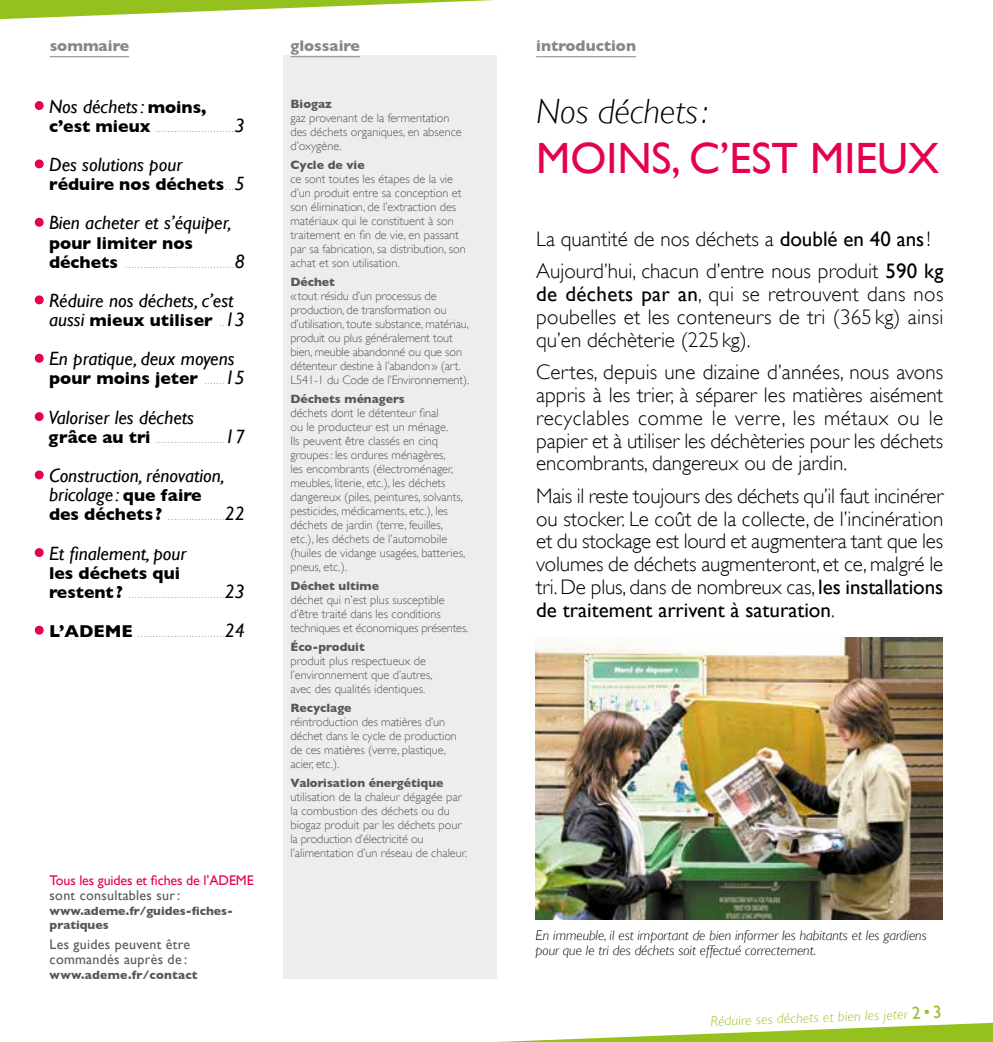
<style>
.page{position:relative;width:993px;height:1042px;background:#fff}
.page>*{position:absolute;margin:0;border:0;box-sizing:border-box;transform-origin:0 0}
.t1{font:43.75px "Gill Sans";color:#e50051}
.t2{font:italic 300 35px "Gill Sans";color:#000}
.t3{font:300 21px/22.8px "Gill Sans";color:#000;text-align:justify}
.t4{font:italic 19.25px/39px "Gill Sans";color:#000}
.t5{font:700 17.5px/19.2px "Gill Sans";color:#000}
.t6{font:700 15.75px "Gill Sans";color:#878787}
.t7{font:italic 300 14px/15.8px "Gill Sans";color:#000}
.t8{font:14px/14.9px "Gill Sans";letter-spacing:.02em;color:#575756}
.t9{font:italic 300 14px "Gill Sans";color:#95c11f}
.t10{font:14px "Gill Sans";letter-spacing:-.01em;color:#e50051}
.t11{font:300 12.25px/14px "Gill Sans";color:#575756}
.t12{font:700 12.25px/14.9px "Gill Sans";color:#575756}
.t13{font:700 12.25px "Gill Sans";letter-spacing:.02em;color:#575756}
.t14{font:700 5.25px "Gill Sans";color:#9d9d9c}
.s1{font-weight:700;font-style:normal;font-size:17.5px}
.s2{font-weight:400;font-style:italic;font-size:19.25px}
.s3{font-weight:400}
.s4{font-weight:400;font-style:normal;font-size:17.5px}
.s5{font-style:normal;font-size:17.5px}
</style>
<div class="page">
<svg style="left:0;top:0;width:495px;height:20px"></svg>
<svg style="left:498px;top:1022px;width:494px;height:20px"></svg>
<hr style="left:536px;top:56px;width:100px;height:1px;background:#878787">
<hr style="left:50px;top:56px;width:79px;height:1px;background:#878787">
<div style="left:283px;top:56px;width:213px;height:923px;background:#ededed"></div>
<hr style="left:290px;top:56px;width:70px;height:1px;background:#878787">
<div style="left:35px;top:101px;width:9px;height:9px;background:#e50051;border-radius:50%"></div>
<div style="left:35px;top:159px;width:9px;height:9px;background:#e50051;border-radius:50%"></div>
<div style="left:35px;top:218px;width:9px;height:9px;background:#e50051;border-radius:50%"></div>
<div style="left:35px;top:295px;width:9px;height:9px;background:#e50051;border-radius:50%"></div>
<div style="left:35px;top:354px;width:9px;height:9px;background:#e50051;border-radius:50%"></div>
<div style="left:35px;top:412px;width:9px;height:9px;background:#e50051;border-radius:50%"></div>
<div style="left:35px;top:470px;width:9px;height:9px;background:#e50051;border-radius:50%"></div>
<div style="left:35px;top:548px;width:9px;height:9px;background:#e50051;border-radius:50%"></div>
<div style="left:35px;top:626px;width:9px;height:8px;background:#e50051;border-radius:50%"></div>
<img style="left:535px;top:637px;width:407px;height:282px">
<p class="t6" style="left:50px;top:36px;width:81px">sommaire</p>
<p class="t6" style="left:290px;top:36px;width:71px">glossaire</p>
<p class="t6" style="left:536px;top:36px;width:101px">introduction</p>
<h3 class="t4" style="left:49px;top:86px;width:159px">Nos déchets: <span class="s1">moins,</span></h3>
<h3 class="t5" style="left:49px;top:116px;width:103px">c’est mieux</h3>
<p class="t14" style="left:156px;top:127px;width:76px">. . . . . . . . . . . . . . . . . . . . . . . . .</p>
<h3 class="t4" style="left:235px;top:106px;width:12px">3</h3>
<h3 class="t4" style="left:49px;top:145px;width:135px">Des solutions pour</h3>
<h3 class="t5" style="left:49px;top:174px;width:176px">réduire nos déchets</h3>
<p class="t14" style="left:226px;top:185px;width:6px">. .</p>
<h3 class="t4" style="left:235px;top:164px;width:12px">5</h3>
<h3 class="t4" style="left:49px;top:203px;width:184px">Bien acheter et s’équiper,</h3>
<h3 class="t5" style="left:49px;top:233px;width:145px">pour limiter nos déchets</h3>
<p class="t14" style="left:126px;top:263px;width:106px">. . . . . . . . . . . . . . . . . . . . . . . . . . . . . . . . . . .</p>
<h3 class="t4" style="left:235px;top:242px;width:12px">8</h3>
<h3 class="t4" style="left:49px;top:281px;width:186px">Réduire nos déchets, c’est</h3>
<h3 class="t5" style="left:49px;top:310px;width:165px"><span class="s2">aussi</span> mieux utiliser</h3>
<p class="t14" style="left:220px;top:321px;width:3px">.</p>
<h3 class="t4" style="left:49px;top:300px;width:197px;text-indent:176px">13<br>En pratique, deux moyens</h3>
<h3 class="t5" style="left:49px;top:369px;width:151px">pour moins jeter</h3>
<p class="t14" style="left:205px;top:380px;width:18px">. . . . . .</p>
<h3 class="t4" style="left:225px;top:358px;width:22px">15</h3>
<h3 class="t4" style="left:49px;top:397px;width:147px">Valoriser les déchets</h3>
<h3 class="t5" style="left:49px;top:427px;width:103px">grâce au tri</h3>
<p class="t14" style="left:156px;top:438px;width:67px">. . . . . . . . . . . . . . . . . . . . . .</p>
<h3 class="t4" style="left:225px;top:417px;width:22px">17</h3>
<h3 class="t4" style="left:49px;top:466px;width:177px;line-height:19.2px">Construction, rénovation, bricolage : <span class="s1">que faire</span></h3>
<h3 class="t5" style="left:49px;top:505px;width:114px">des déchets ?</h3>
<p class="t14" style="left:168px;top:515px;width:55px">. . . . . . . . . . . . . . . . . .</p>
<h3 class="t4" style="left:225px;top:494px;width:22px">22</h3>
<h3 class="t4" style="left:49px;top:533px;width:139px">Et finalement, pour</h3>
<h3 class="t5" style="left:49px;top:563px;width:133px">les déchets qui restent ?</h3>
<p class="t14" style="left:129px;top:593px;width:94px">. . . . . . . . . . . . . . . . . . . . . . . . . . . . . . .</p>
<h3 class="t4" style="left:225px;top:572px;width:22px">23</h3>
<h3 class="t4" style="left:225px;top:611px;width:22px">24</h3>
<h3 class="t5" style="left:49px;top:621px;width:85px">L’ADEME</h3>
<p class="t14" style="left:138px;top:632px;width:88px">.............................</p>
<p class="t10" style="left:50px;top:872px;width:205px">Tous les guides et fiches de l’ADEME</p>
<p class="t8" style="left:50px;top:887px;width:132px">sont consultables sur:</p>
<p class="t12" style="left:50px;top:903px;width:185px">www.ademe.fr/guides-fiches&shy;pratiques</p>
<p class="t8" style="left:50px;top:937px;width:142px">Les guides peuvent être commandés auprès de :</p>
<p class="t13" style="left:50px;top:967px;width:149px">www.ademe.fr/contact</p>
<p class="t12" style="left:290px;top:96px;width:43px">Biogaz</p>
<p class="t11" style="left:290px;top:111px;width:173px">gaz provenant de la fermentation des déchets organiques, en absence d’oxygène.</p>
<p class="t12" style="left:290px;top:157px;width:76px">Cycle de vie</p>
<p class="t11" style="left:290px;top:172px;width:177px">ce sont toutes les étapes de la vie d’un produit entre sa conception et son élimination, de l’extraction des matériaux qui le constituent à son traitement en fin de vie, en passant par sa fabrication, sa distribution, son achat et son utilisation.</p>
<p class="t12" style="left:290px;top:274px;width:46px">Déchet</p>
<p class="t11" style="left:290px;top:289px;width:180px">«tout résidu d’un processus de production, de transformation ou d’utilisation, toute substance, matériau, produit ou plus généralement tout bien, meuble abandonné ou que son détenteur destine à l’abandon» (art.<br>L541-1 du Code de l’Environnement).</p>
<p class="t12" style="left:290px;top:391px;width:116px">Déchets ménagers</p>
<p class="t11" style="left:290px;top:406px;width:176px">déchets dont le détenteur final<br>ou le producteur est un ménage.<br>Ils peuvent être classés en cinq groupes: les ordures ménagères,<br>les encombrants (électroménager, meubles, literie, etc.), les déchets dangereux (piles, peintures, solvants, pesticides, médicaments, etc.), les déchets de jardin (terre, feuilles, etc.), les déchets de l’automobile (huiles de vidange usagées, batteries, pneus, etc.).</p>
<p class="t12" style="left:290px;top:578px;width:90px">Déchet ultime</p>
<p class="t11" style="left:290px;top:592px;width:179px">déchet qui n’est plus susceptible d’être traité dans les conditions techniques et économiques présentes.</p>
<p class="t12" style="left:290px;top:639px;width:76px">Éco-produit</p>
<p class="t11" style="left:290px;top:653px;width:144px">produit plus respectueux de l’environnement que d’autres, avec des qualités identiques.</p>
<p class="t12" style="left:290px;top:700px;width:63px">Recyclage</p>
<p class="t11" style="left:290px;top:714px;width:168px">réintroduction des matières d’un déchet dans le cycle de production de ces matières (verre, plastique, acier, etc.).</p>
<p class="t12" style="left:290px;top:775px;width:154px">Valorisation énergétique</p>
<p class="t11" style="left:290px;top:789px;width:178px">utilisation de la chaleur dégagée par la combustion des déchets ou du biogaz produit par les déchets pour la production d’électricité ou l’alimentation d’un réseau de chaleur.</p>
<h2 class="t2" style="left:536px;top:92px;width:173px">Nos déchets:</h2>
<h1 class="t1" style="left:536px;top:133px;width:404px">MOINS, C’EST MIEUX</h1>
<h3 class="t3" style="left:536px;top:222px;width:408px;line-height:32.7px">La quantité de nos déchets a <span class="s3">doublé en 40 ans</span>!<br>Aujourd’hui, chacun d’entre nous produit <span class="s3">590 kg</span></h3>
<h3 class="t3" style="left:536px;top:283px;width:408px"><span class="s3">de déchets par an</span>, qui se retrouvent dans nos poubelles et les conteneurs de tri (365 kg) ainsi qu’en déchèterie (225kg).</h3>
<h3 class="t3" style="left:536px;top:361px;width:408px">Certes, depuis une dizaine d’années, nous avons appris à les trier, à séparer les matières aisément recyclables comme le verre, les métaux ou le papier et à utiliser les déchèteries pour les déchets encombrants, dangereux ou de jardin.</h3>
<p class="t3" style="left:536px;top:484px;width:408px">Mais il reste toujours des déchets qu’il faut incinérer ou stocker. Le coût de la collecte, de l’incinération et du stockage est lourd et augmentera tant que les volumes de déchets augmenteront, et ce, malgré le tri. De plus, dans de nombreux cas, <span class="s3">les installations de traitement arrivent à saturation</span>.</p>
<p class="t7" style="left:535px;top:927px;width:392px">En immeuble, il est important de bien informer les habitants et les gardiens pour que le tri des déchets soit effectué correctement.</p>
<p class="t9" style="left:710px;top:1013px;width:233px;rotate:-2deg">Réduire ses déchets et bien les jeter <span class="s4">2</span><span class="s5">•</span><span class="s4">3</span></p>
</div>
